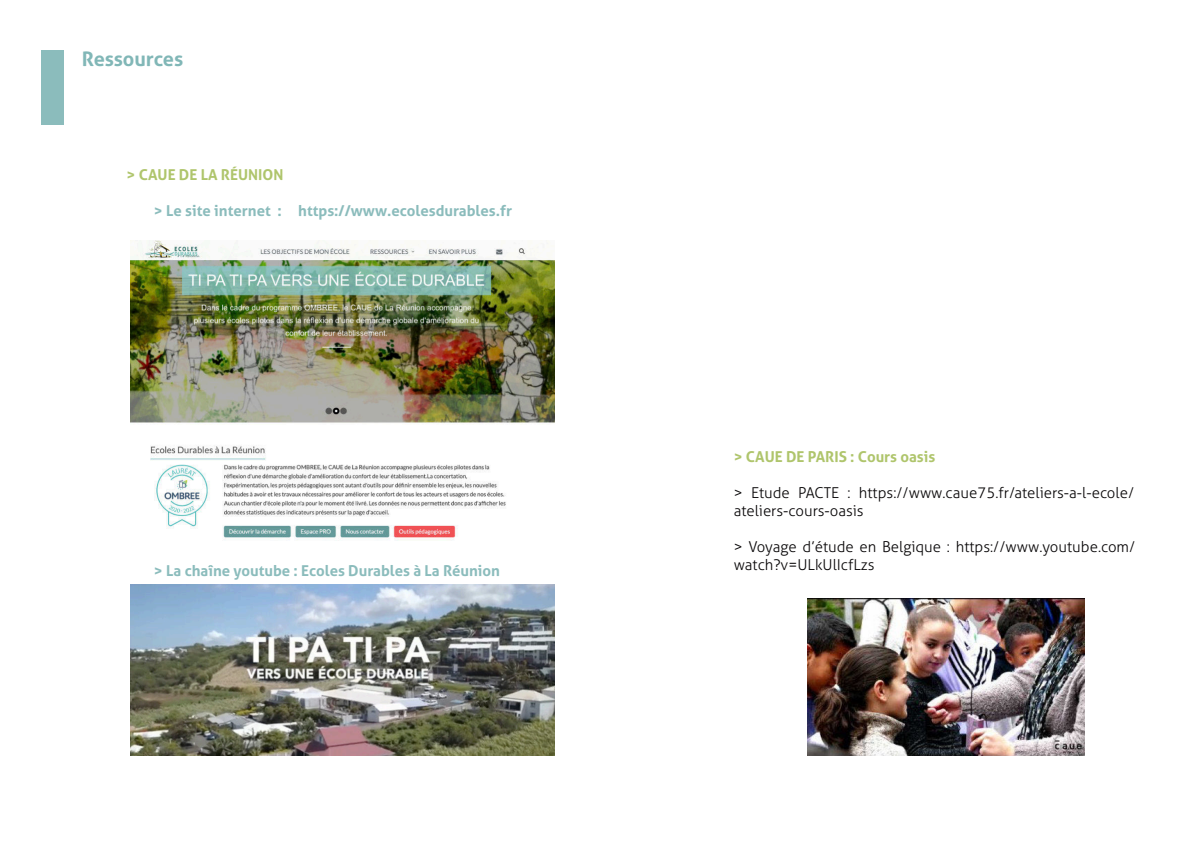
<style>
.page{position:relative;width:1192px;height:842px;background:#fff}
.page>*{position:absolute;margin:0;border:0;box-sizing:border-box;transform-origin:0 0}
.t1{font:700 20px "Aller";color:#81b7b7}
.t2{font:300 15px/18px "Aller";color:#090708}
.t3{font:700 15px "Aller";color:#8bbcbc}
.t4{font:700 15px "Aller";color:#afc56c}
</style>
<div class="page">
<div style="left:41px;top:50px;width:22px;height:75px;background:#8bbcbc"></div>
<img style="left:807px;top:599px;width:277px;height:156px">
<img style="left:130px;top:585px;width:425px;height:170px">
<img style="left:130px;top:241px;width:425px;height:300px">
<h1 class="t1" style="left:82px;top:47px;width:103px">Ressources</h1>
<p class="t4" style="left:127px;top:165px;width:158px">&gt; CAUE DE LA RÉUNION</p>
<p class="t3" style="left:154px;top:201px;width:360px">&gt; Le site internet : https://www.ecolesdurables.fr</p>
<p class="t3" style="left:154px;top:561px;width:348px">&gt; La chaîne youtube : Ecoles Durables à La Réunion</p>
<p class="t4" style="left:734px;top:447px;width:203px">&gt; CAUE DE PARIS : Cours oasis</p>
<p class="t2" style="left:734px;top:484px;width:402px">&gt; Etude PACTE : https://www.caue75.fr/ateliers-a-l-ecole/ ateliers-cours-oasis</p>
<p class="t2" style="left:734px;top:538px;width:403px">&gt; Voyage d’étude en Belgique : https://www.youtube.com/ watch?v=ULkUlIcfLzs</p>
</div>
